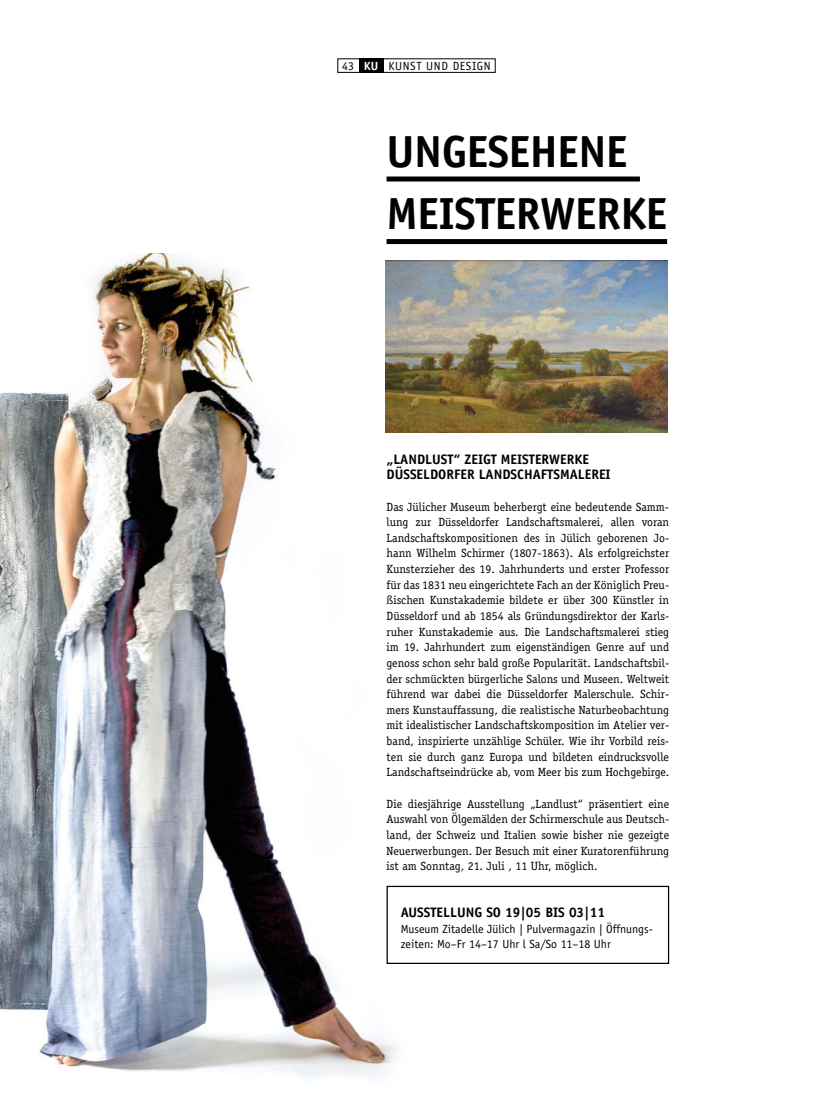
<style>
.page{position:relative;width:833px;height:1117px;background:#fff}
.page>*{position:absolute;margin:0;border:0;box-sizing:border-box;transform-origin:0 0}
.t1{font:700 45px/62.5px "Officina Sans";letter-spacing:-.01em;color:#000}
.t2{font:700 13.75px/15.6px "Officina Sans";color:#000}
.t3{font:11.88px/15.6px "Officina Serif";color:#000;text-align:justify}
.t4{font:11.88px/15.6px "Officina Sans";color:#000}
.t5{font:11.88px "Officina Sans";letter-spacing:.05em;color:#000}
.s1{font-weight:700;color:#fff}
</style>
<div class="page">
<img style="left:0;top:253px;width:422px;height:825px">
<div style="left:386px;top:885px;width:283px;height:78px;border:1px solid #000"></div>
<div style="left:386px;top:176px;width:254px;height:5px;background:#000"></div>
<div style="left:386px;top:239px;width:281px;height:5px;background:#000"></div>
<div style="left:337px;top:58px;width:158px;height:15px;border:1px solid #000"></div>
<div style="left:359px;top:58px;width:24px;height:15px;background:#000"></div>
<img style="left:386px;top:260px;width:281px;height:172px">
<p class="t5" style="left:342px;top:59px;width:150px">43 <span class="s1">KU</span> KUNST UND DESIGN</p>
<h1 class="t1" style="left:386px;top:119px;width:282px">UNGESEHENE<br>MEISTERWERKE</h1>
<p class="t2" style="left:386px;top:451px;width:226px">„LANDLUST“ ZEIGT MEISTERWERKE<br>DÜSSELDORFER LANDSCHAFTSMALEREI</p>
<p class="t3" style="left:386px;top:498px;width:284px">Das Jülicher Museum beherbergt eine bedeutende Samm&shy;lung zur Düsseldorfer Landschaftsmalerei, allen voran Landschaftskompositionen des in Jülich geborenen Jo&shy;hann Wilhelm Schirmer (1807-1863). Als erfolgreichster Kunsterzieher des 19. Jahrhunderts und erster Professor für das 1831 neu eingerichtete Fach an der Königlich Preu&shy;ßischen Kunstakademie bildete er über 300 Künstler in Düsseldorf und ab 1854 als Gründungsdirektor der Karls&shy;ruher Kunstakademie aus. Die Landschaftsmalerei stieg im 19. Jahrhundert zum eigenständigen Genre auf und genoss schon sehr bald große Popularität. Landschaftsbil&shy;der schmückten bürgerliche Salons und Museen. Weltweit führend war dabei die Düsseldorfer Malerschule. Schir&shy;mers Kunstauffassung, die realistische Naturbeobachtung mit idealistischer Landschaftskomposition im Atelier ver&shy;band, inspirierte unzählige Schüler. Wie ihr Vorbild reis&shy;ten sie durch ganz Europa und bildeten eindrucksvolle Landschaftseindrücke ab, vom Meer bis zum Hochgebirge.</p>
<p class="t3" style="left:386px;top:795px;width:284px">Die diesjährige Ausstellung „Landlust“ präsentiert eine Auswahl von Ölgemälden der Schirmerschule aus Deutsch&shy;land, der Schweiz und Italien sowie bisher nie gezeigte Neuerwerbungen. Der Besuch mit einer Kuratorenführung ist am Sonntag, 21. Juli , 11 Uhr, möglich.</p>
<p class="t2" style="left:401px;top:904px;width:206px">AUSSTELLUNG SO 19|05 BIS 03|11</p>
<p class="t4" style="left:401px;top:920px;width:254px">Museum Zitadelle Jülich | Pulvermagazin | Öffnungs&shy;zeiten: Mo–Fr 14–17 Uhr l Sa/So 11–18 Uhr</p>
</div>
